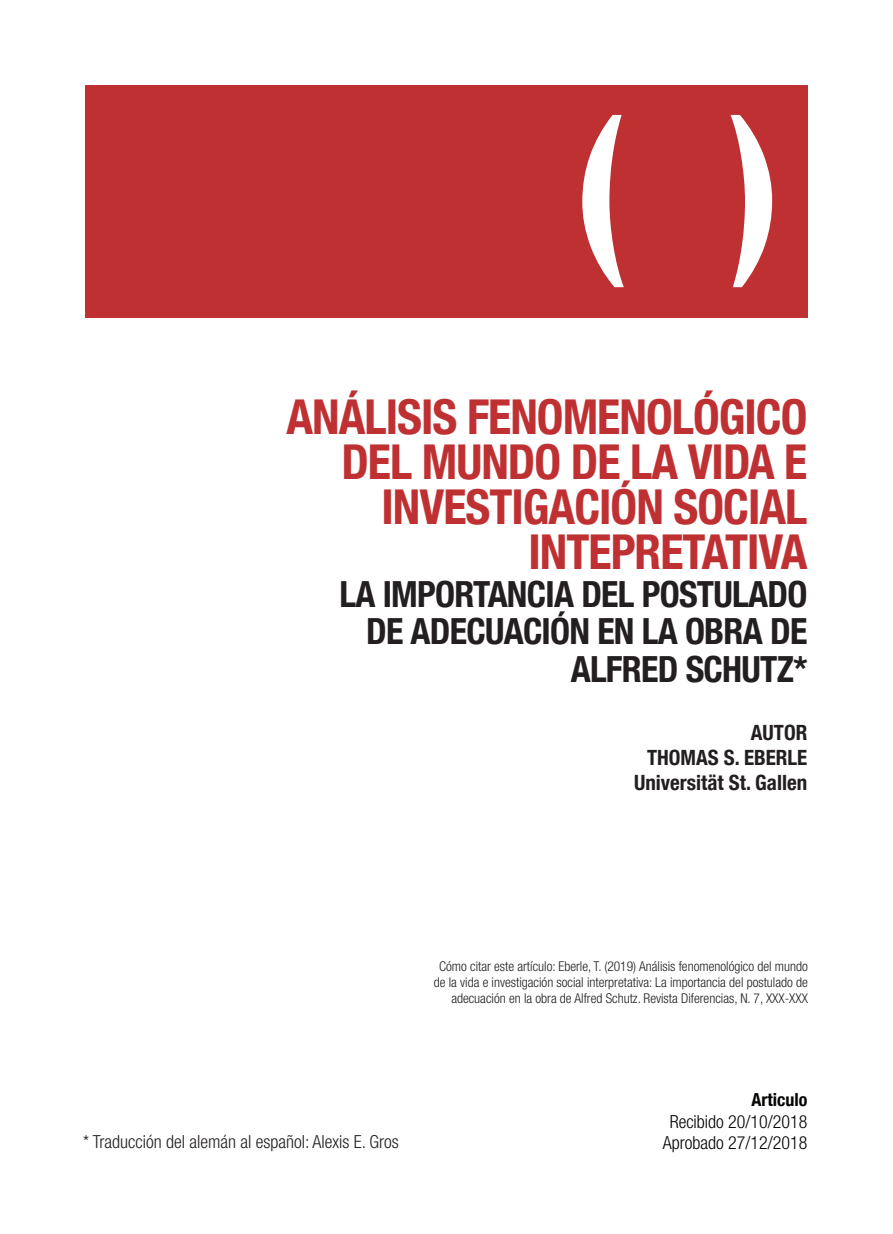
<style>
.page{position:relative;width:893px;height:1234px;background:#fff}
.page>*{position:absolute;margin:0;border:0;box-sizing:border-box;transform-origin:0 0}
.TITULO{font:700 condensed 48px "Helvetica Neue LT Com";letter-spacing:-.02em;color:#bf3032}
.TITULO-2{font:700 condensed 36px "Helvetica Neue LT Com";letter-spacing:-.02em;color:#231f20}
.Autor{font:700 condensed 21px/25.2px "Helvetica Neue LT Com";color:#231f20;text-align:right}
.t1{font:300 condensed 18px "Helvetica Neue LT Com";color:#231f20}
.t2{font:300 condensed 18px "Helvetica Neue LT Com";color:#040503}
.t3{font:700 condensed 18px "Helvetica Neue LT Com";color:#040503}
.Footnote{font:300 condensed 13.5px/16.2px "Helvetica Neue LT Com";color:#231f20;text-align:right}
</style>
<div class="page">
<div style="left:85px;top:85px;width:723px;height:233px;background:#bf3032"></div>
<svg style="left:582px;top:115px;width:190px;height:172px"></svg>
<p class="TITULO" style="left:286px;top:388px;width:522px">ANÁLISIS FENOMENOLÓGICO</p>
<p class="TITULO" style="left:341px;top:433px;width:467px">DEL MUNDO DE LA VIDA E</p>
<p class="TITULO" style="left:381px;top:478px;width:427px">INVESTIGACIÓN SOCIAL</p>
<p class="TITULO" style="left:528px;top:523px;width:280px">INTEPRETATIVA</p>
<p class="TITULO-2" style="left:340px;top:572px;width:469px">LA IMPORTANCIA DEL POSTULADO</p>
<p class="TITULO-2" style="left:366px;top:610px;width:443px">DE ADECUACIÓN EN LA OBRA DE</p>
<p class="TITULO-2" style="left:571px;top:647px;width:238px">ALFRED SCHUTZ*</p>
<p class="Autor" style="left:751px;top:719px;width:58px">AUTOR</p>
<p class="Autor" style="left:634px;top:744px;width:175px">THOMAS S. EBERLE<br>Universität St. Gallen</p>
<p class="t1" style="left:83px;top:1131px;width:317px">* Traducción del alemán al español: Alexis E. Gros</p>
<p class="Footnote" style="left:434px;top:957px;width:376px">Cómo citar este artículo: Eberle, T. (2019) Análisis fenomenológico del mundo de la vida e investigación social interpretativa: La importancia del postulado de adecuación en la obra de Alfred Schutz. Revista Diferencias, N. 7, XXX-XXX</p>
<p class="t3" style="left:751px;top:1088px;width:57px">Articulo</p>
<p class="t2" style="left:670px;top:1110px;width:139px">Recibido 20/10/2018</p>
<p class="t2" style="left:663px;top:1132px;width:146px">Aprobado 27/12/2018</p>
</div>
